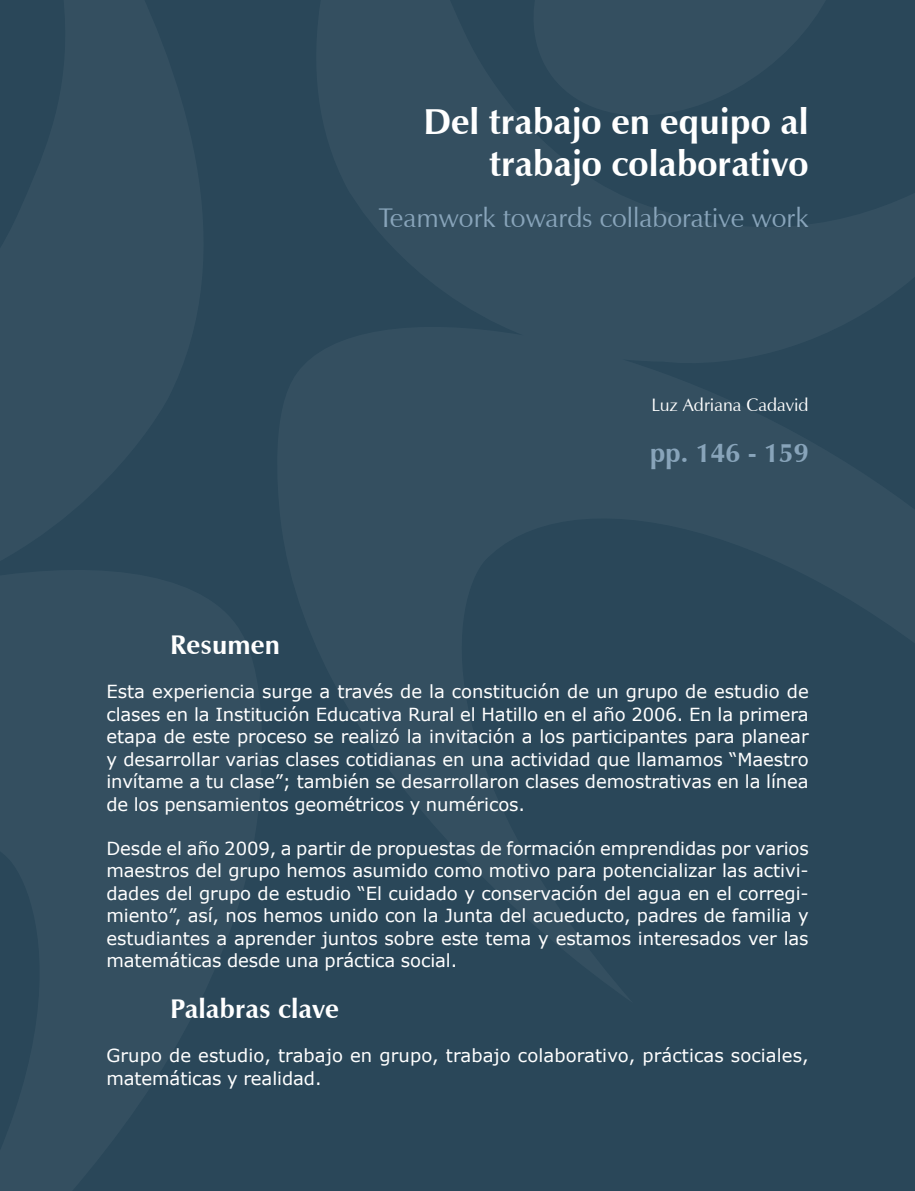
<style>
.page{position:relative;width:915px;height:1191px;background:#fff}
.page>*{position:absolute;margin:0;border:0;box-sizing:border-box;transform-origin:0 0}
.t1{font:700 36px/42px "Zapf Humanist 601 BT";color:#fff;text-align:right}
.t2{font:27px "Zapf Humanist 601 BT";color:#88a4ba}
.t3{font:700 27px "Zapf Humanist 601 BT";color:#fff}
.t4{font:700 27px "Zapf Humanist 601 BT";color:#88a4ba}
.t5{font:18px/22.5px "Verdana";letter-spacing:-.005em;color:#fff;text-align:justify}
.t6{font:18px "Zapf Humanist 601 BT";color:#fff}
</style>
<div class="page">
<div style="left:0;top:0;width:914px;height:1191px;background:#2a4759"></div>
<h1 class="t1" style="left:423px;top:100px;width:386px">Del trabajo en equipo al trabajo colaborativo</h1>
<h2 class="t2" style="left:378px;top:201px;width:431px">Teamwork towards collaborative work</h2>
<p class="t6" style="left:651px;top:394px;width:159px">Luz Adriana Cadavid</p>
<h2 class="t4" style="left:649px;top:436px;width:160px">pp. 146 - 159</h2>
<h2 class="t3" style="left:170px;top:628px;width:111px">Resumen</h2>
<p class="t5" style="left:106px;top:680px;width:703px">Esta experiencia surge a través de la constitución de un grupo de estudio de clases en la Institución Educativa Rural el Hatillo en el año 2006. En la primera etapa de este proceso se realizó la invitación a los participantes para planear y desarrollar varias clases cotidianas en una actividad que llamamos “Maestro invítame a tu clase”; también se desarrollaron clases demostrativas en la línea de los pensamientos geométricos y numéricos.</p>
<p class="t5" style="left:106px;top:836px;width:703px">Desde el año 2009, a partir de propuestas de formación emprendidas por varios maestros del grupo hemos asumido como motivo para potencializar las activi&shy;dades del grupo de estudio “El cuidado y conservación del agua en el corregi&shy;miento”, así, nos hemos unido con la Junta del acueducto, padres de familia y estudiantes a aprender juntos sobre este tema y estamos interesados ver las matemáticas desde una práctica social.</p>
<h2 class="t3" style="left:170px;top:992px;width:170px">Palabras clave</h2>
<p class="t5" style="left:106px;top:1044px;width:703px">Grupo de estudio, trabajo en grupo, trabajo colaborativo, prácticas sociales, matemáticas y realidad.</p>
</div>
